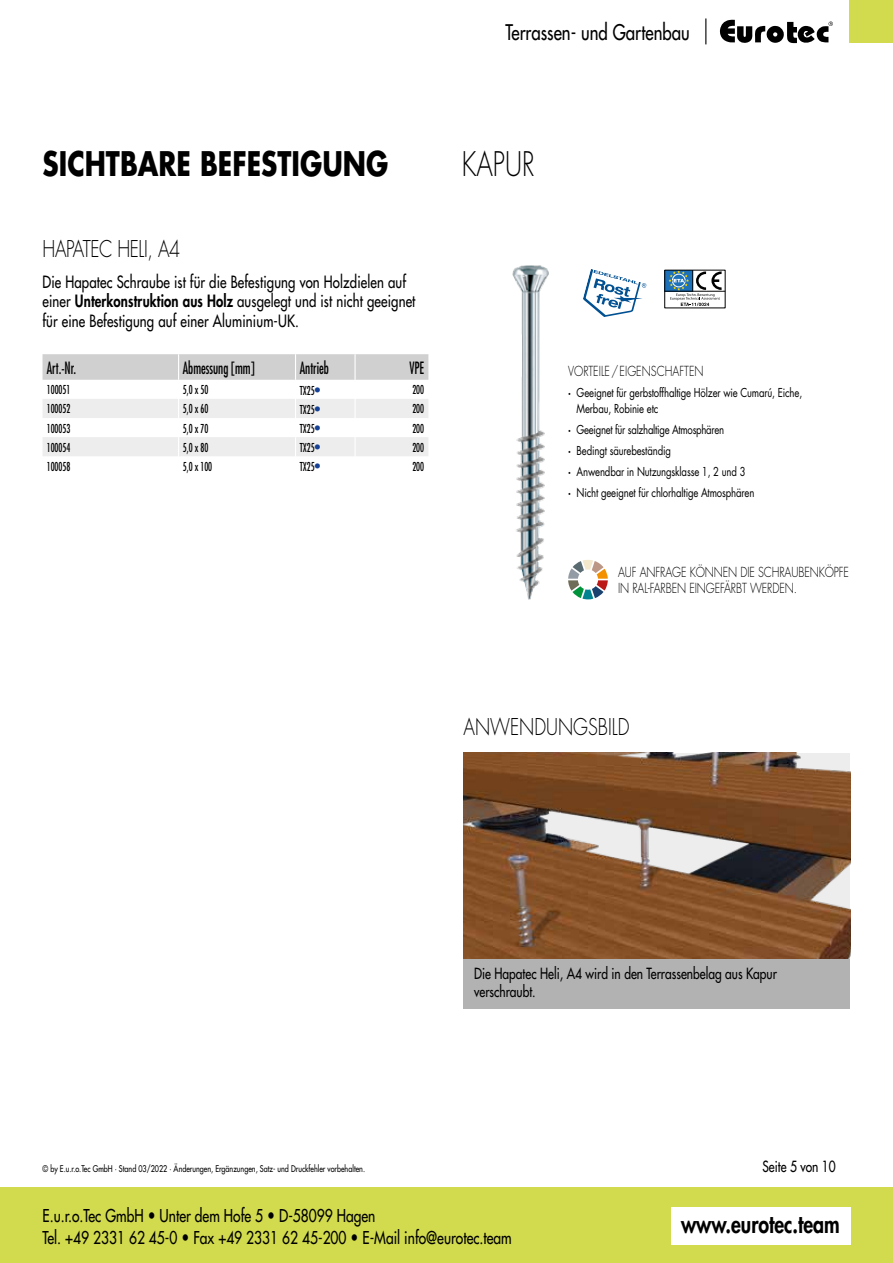
<style>
.page{position:relative;width:893px;height:1263px;background:#fff}
.page>*{position:absolute;margin:0;border:0;box-sizing:border-box;transform-origin:0 0}
.t1{font:700 33px "Futura Std";color:#000;scale:.8 1}
.t2{font:300 33px "Futura Std";color:#000;scale:.78 1}
.t3{font:800 24.3px "Futura Std";color:#000;scale:.8 1}
.t4{font:300 22.5px "Futura Std";letter-spacing:-.02em;color:#000;scale:.8 1}
.t5{font:300 22.5px "Futura Std";color:#000;scale:.8 1}
.t6{font:500 21px "Futura Std";color:#000;scale:.8 1}
.t7{font:500 17.25px/22.5px "Futura Std";color:#000;scale:.8 1}
.t8{font:500 16.5px/19.8px "Futura Std";letter-spacing:.01em;color:#000;scale:.8 1}
.t9{font:condensed 16.5px "Futura Std";color:#000;scale:.8 1}
.t10{font:500 15px/18px "Futura Std";color:#000;scale:.8 1}
.t11{font:300 13.5px/16.5px "Futura Std";letter-spacing:-.01em;color:#000;scale:.8 1}
.t12{font:12px/21px "Futura Std";letter-spacing:-.015em;color:#000;scale:.8 1}
.t13{font:condensed 12px "Futura Std";color:#000;scale:.8 1}
.t14{font:500 9px "Futura Std";color:#000;scale:.8 1}
.s1{font-weight:800}
.s2{font-size:13.5px;color:#164194}
</style>
<div class="page">
<div style="left:0;top:1187px;width:893px;height:76px;background:#d2db4d"></div>
<div style="left:671px;top:1208px;width:179px;height:37px;background:#fff"></div>
<div style="left:849px;top:0;width:44px;height:43px;background:#d2db4d"></div>
<svg style="left:720px;top:20px;width:113px;height:24px"></svg>
<svg style="left:705px;top:18px;width:1px;height:26px"></svg>
<img style="left:512px;top:265px;width:37px;height:335px">
<div style="left:665px;top:270px;width:28px;height:21px;background:#1d71b8"></div>
<hr style="left:665px;top:291px;width:60px;height:1px;background:#000">
<div style="left:664px;top:270px;width:61px;height:38px;border:1px solid #000"></div>
<svg style="left:669px;top:270px;width:56px;height:36px"></svg>
<svg style="left:583px;top:269px;width:64px;height:48px"></svg>
<svg style="left:568px;top:560px;width:40px;height:39px"></svg>
<svg style="left:43px;top:354px;width:385px;height:102px"></svg>
<img style="left:463px;top:753px;width:387px;height:206px">
<div style="left:463px;top:959px;width:387px;height:49px;background:#b3b2b2"></div>
<h3 class="t6" style="left:506px;top:19px;width:232px">Terrassen- und Gartenbau</h3>
<h1 class="t1" style="left:43px;top:142px;width:434px">SICHTBARE BEFESTIGUNG</h1>
<h1 class="t2" style="left:462px;top:144px;width:95px">KAPUR</h1>
<h3 class="t4" style="left:43px;top:235px;width:174px">HAPATEC HELI, A4</h3>
<h3 class="t8" style="left:43px;top:272px;width:468px">Die Hapatec Schraube ist für die Befestigung von Holzdielen auf einer <span class="s1">Unterkonstruktion aus Holz</span> ausgelegt und ist nicht geeignet für eine Befestigung auf einer Aluminium-UK.</h3>
<h3 class="t9" style="left:47px;top:358px;width:38px">Art.-Nr.</h3>
<h3 class="t9" style="left:183px;top:358px;width:91px">Abmessung [mm]</h3>
<h3 class="t9" style="left:300px;top:358px;width:38px">Antrieb</h3>
<h3 class="t9" style="left:409px;top:358px;width:20px">VPE</h3>
<p class="t13" style="left:47px;top:383px;width:31px">100051</p>
<p class="t13" style="left:183px;top:383px;width:33px">5,0 x 50</p>
<p class="t13" style="left:300px;top:383px;width:27px">TX25<span class="s2">•</span></p>
<p class="t13" style="left:412px;top:383px;width:16px">200</p>
<p class="t13" style="left:47px;top:402px;width:31px">100052</p>
<p class="t13" style="left:183px;top:402px;width:33px">5,0 x 60</p>
<p class="t13" style="left:300px;top:402px;width:27px">TX25<span class="s2">•</span></p>
<p class="t13" style="left:412px;top:402px;width:16px">200</p>
<p class="t13" style="left:47px;top:421px;width:31px">100053</p>
<p class="t13" style="left:183px;top:421px;width:33px">5,0 x 70</p>
<p class="t13" style="left:300px;top:421px;width:27px">TX25<span class="s2">•</span></p>
<p class="t13" style="left:412px;top:421px;width:16px">200</p>
<p class="t13" style="left:47px;top:440px;width:31px">100054</p>
<p class="t13" style="left:183px;top:440px;width:33px">5,0 x 80</p>
<p class="t13" style="left:300px;top:441px;width:27px">TX25<span class="s2">•</span></p>
<p class="t13" style="left:412px;top:440px;width:16px">200</p>
<p class="t13" style="left:47px;top:459px;width:31px">100058</p>
<p class="t13" style="left:183px;top:459px;width:38px">5,0 x 100</p>
<p class="t13" style="left:300px;top:460px;width:27px">TX25<span class="s2">•</span></p>
<p class="t13" style="left:412px;top:459px;width:16px">200</p>
<p class="t11" style="left:568px;top:363px;width:171px">VORTEILE/EIGENSCHAFTEN</p>
<p class="t12" style="left:577px;top:384px;width:284px;line-height:16.5px;text-indent:-9px"><span class="s1">·</span> Geeignet für gerbstoffhaltige Hölzer wie Cumarú, Eiche,<br>Merbau, Robinie etc</p>
<p class="t12" style="left:568px;top:419px;width:234px"><span class="s1">·</span> Geeignet für salzhaltige Atmosphären<br><span class="s1">·</span> Bedingt säurebeständig<br><span class="s1">·</span> Anwendbar in Nutzungsklasse 1, 2 und 3<br><span class="s1">·</span> Nicht geeignet für chlorhaltige Atmosphären</p>
<p class="t11" style="left:618px;top:564px;width:290px">AUF ANFRAGE KÖNNEN DIE SCHRAUBENKÖPFE<br>IN RAL-FARBEN EINGEFÄRBT WERDEN.</p>
<h3 class="t5" style="left:463px;top:713px;width:209px">ANWENDUNGSBILD</h3>
<p class="t14" style="left:43px;top:1163px;width:405px">© by E.u.r.o.Tec GmbH · Stand 03/2022 · Änderungen, Ergänzungen, Satz- und Druckfehler vorbehalten.</p>
<p class="t10" style="left:474px;top:964px;width:380px">Die Hapatec Heli, A4 wird in den Terrassenbelag aus Kapur verschraubt.</p>
<p class="t10" style="left:762px;top:1158px;width:93px">Seite 5 von 10</p>
<h3 class="t7" style="left:43px;top:1204px;width:588px">E.u.r.o.Tec GmbH <span class="s1">•</span> Unter dem Hofe 5 <span class="s1">•</span> D-58099 Hagen<br>Tel. +49 2331 62 45-0 <span class="s1">•</span> Fax +49 2331 62 45-200 <span class="s1">•</span> E-Mail info@eurotec.team</h3>
<h2 class="t3" style="left:681px;top:1208px;width:200px">www.eurotec.team</h2>
</div>
